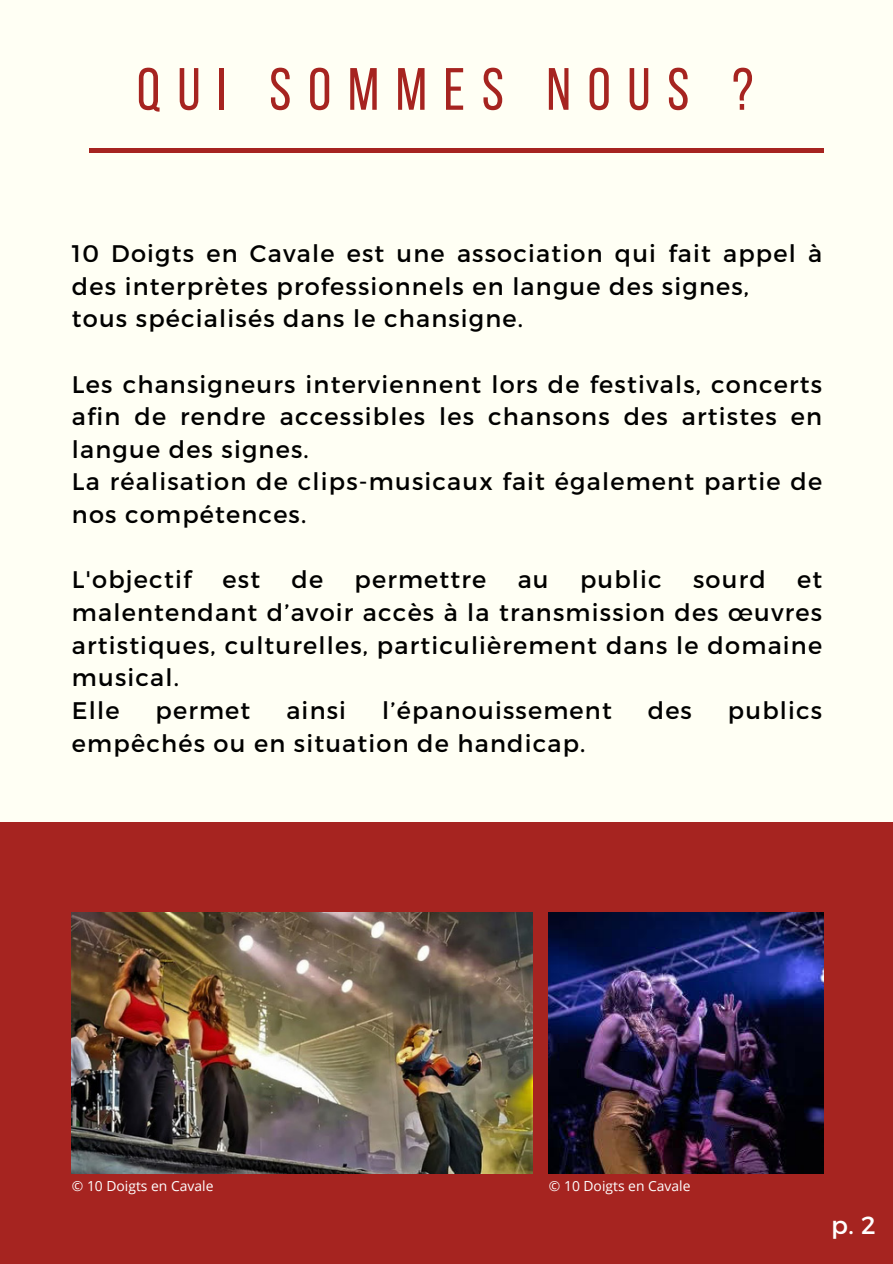
<style>
.page{position:relative;width:893px;height:1264px;background:#fff}
.page>*{position:absolute;margin:0;border:0;box-sizing:border-box;transform-origin:0 0}
.t1{font:59.55px "Bebas Neue";letter-spacing:.28em;color:#a62420}
.t2{font:24.75px "Montserrat";color:#fff}
.t3{font:24px/32.7px "Montserrat";letter-spacing:.05em;color:#000}
.t4{font:13.8px "Open Sans";color:#fff}
</style>
<div class="page">
<div style="left:0;top:0;width:892px;height:1263px;background:#fffff4"></div>
<hr style="left:89px;top:149px;width:734px;height:3px;background:#a62420">
<div style="left:0;top:821px;width:892px;height:442px;background:#a62420"></div>
<img style="left:72px;top:912px;width:460px;height:261px">
<img style="left:549px;top:912px;width:274px;height:261px">
<p class="t1" style="left:137px;top:65px;width:618px">QUI SOMMES NOUS ?</p>
<p class="t3" style="left:72px;top:236px;width:751px">10 Doigts en Cavale est une association qui fait appel à des interprètes professionnels en langue des signes,</p>
<p class="t3" style="left:72px;top:301px;width:452px">tous spécialisés dans le chansigne.</p>
<p class="t3" style="left:72px;top:366px;width:751px;text-align:justify">Les chansigneurs interviennent lors de festivals, concerts afin de rendre accessibles les chansons des artistes en langue des signes.</p>
<p class="t3" style="left:72px;top:464px;width:751px">La réalisation de clips-musicaux fait également partie de nos compétences.</p>
<p class="t3" style="left:72px;top:562px;width:121px">L'objectif</p>
<p class="t3" style="left:222px;top:562px;width:39px">est</p>
<p class="t3" style="left:291px;top:562px;width:33px">de</p>
<p class="t3" style="left:354px;top:562px;width:133px">permettre</p>
<p class="t3" style="left:517px;top:562px;width:32px">au</p>
<p class="t3" style="left:580px;top:562px;width:83px">public</p>
<p class="t3" style="left:693px;top:562px;width:74px">sourd</p>
<p class="t3" style="left:72px;top:562px;width:751px;text-align:justify;text-indent:725px">et malentendant d’avoir accès à la transmission des œuvres artistiques, culturelles, particulièrement dans le domaine musical.</p>
<p class="t3" style="left:72px;top:693px;width:49px">Elle</p>
<p class="t3" style="left:155px;top:693px;width:96px">permet</p>
<p class="t3" style="left:286px;top:693px;width:61px">ainsi</p>
<p class="t3" style="left:382px;top:693px;width:231px">l’épanouissement</p>
<p class="t3" style="left:647px;top:693px;width:46px">des</p>
<p class="t3" style="left:727px;top:693px;width:96px">publics</p>
<p class="t3" style="left:72px;top:725px;width:515px">empêchés ou en situation de handicap.</p>
<p class="t4" style="left:72px;top:1176px;width:143px">© 10 Doigts en Cavale</p>
<p class="t4" style="left:549px;top:1176px;width:143px">© 10 Doigts en Cavale</p>
<p class="t2" style="left:831px;top:1209px;width:46px">p. 2</p>
</div>
